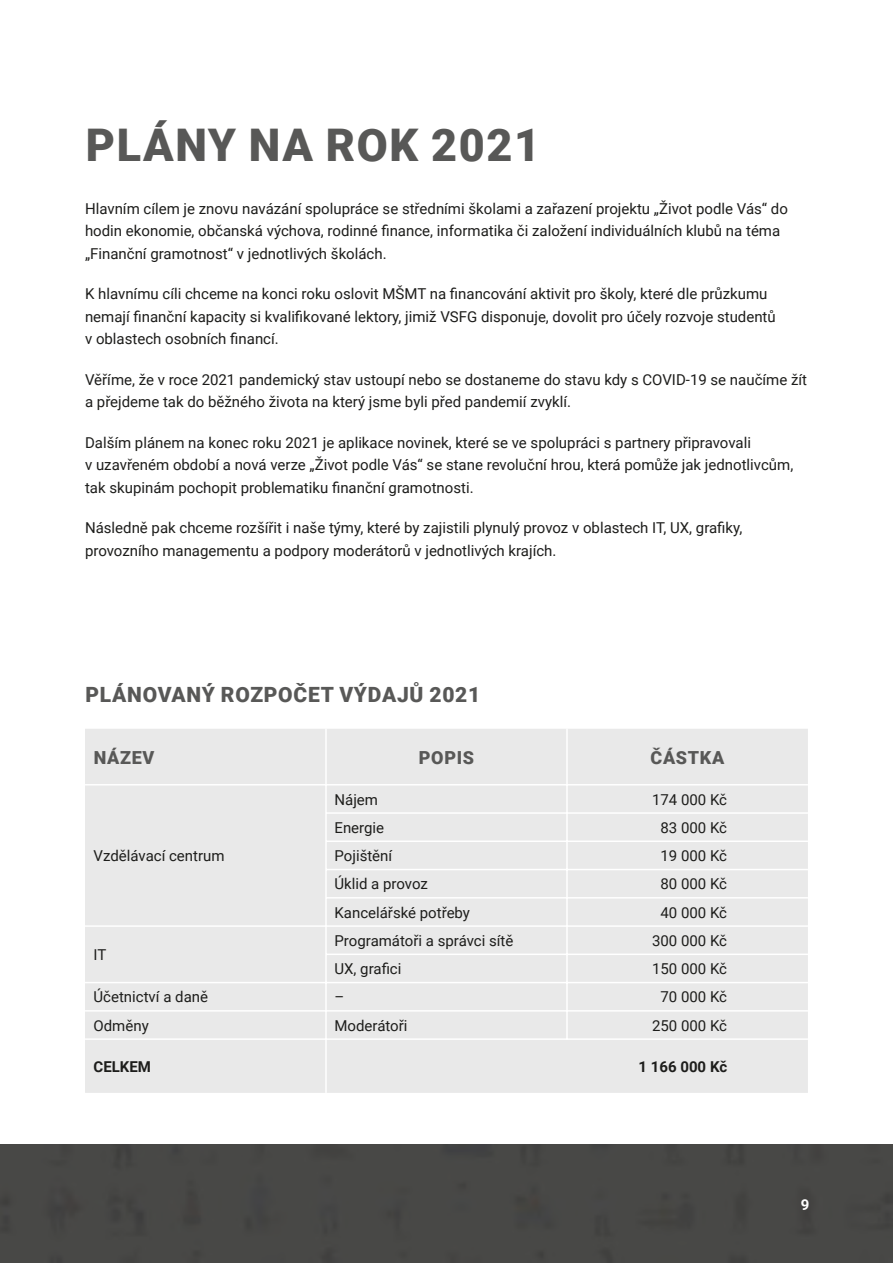
<style>
.page{position:relative;width:893px;height:1263px;background:#fff}
.page>*{position:absolute;margin:0;border:0;box-sizing:border-box;transform-origin:0 0}
.t1{font:900 45px "Roboto";letter-spacing:.035em;color:#585857}
.t2{font:900 21px "Roboto";letter-spacing:.035em;color:#585857}
.t3{font:900 18px "Roboto";letter-spacing:.035em;color:#585857}
.t4{font:15px/22.5px "Roboto";color:#1d1d1b}
.t5{font:700 15px "Roboto";color:#1d1d1b}
.t6{font:700 15px "Roboto";color:#fff}
</style>
<div class="page">
<div style="left:0;top:1145px;width:893px;height:118px;background:#484846"></div>
<div style="left:85px;top:729px;width:723px;height:364px;background:#e9e9e9"></div>
<hr style="left:325px;top:729px;width:2px;height:364px;background:#fff">
<hr style="left:566px;top:729px;width:2px;height:310px;background:#fff">
<hr style="left:85px;top:784px;width:723px;height:1px;background:#fff">
<hr style="left:326px;top:812px;width:482px;height:2px;background:#fff">
<hr style="left:326px;top:840px;width:482px;height:2px;background:#fff">
<hr style="left:326px;top:869px;width:482px;height:1px;background:#fff">
<hr style="left:326px;top:897px;width:482px;height:1px;background:#fff">
<hr style="left:85px;top:925px;width:723px;height:2px;background:#fff">
<hr style="left:326px;top:953px;width:482px;height:2px;background:#fff">
<hr style="left:85px;top:982px;width:723px;height:1px;background:#fff">
<hr style="left:85px;top:1010px;width:723px;height:1px;background:#fff">
<hr style="left:85px;top:1038px;width:723px;height:2px;background:#fff">
<h1 class="t1" style="left:86px;top:128px;width:456px">PLÁNY NA ROK 2021</h1>
<p class="t4" style="left:85px;top:199px;width:704px">Hlavním cílem je znovu navázání spolupráce se středními školami a zařazení projektu „Život podle Vás“ do hodin ekonomie, občanská výchova, rodinné finance, informatika či založení individuálních klubů na téma „Finanční gramotnost“ v jednotlivých školách.</p>
<p class="t4" style="left:85px;top:284px;width:692px">K hlavnímu cíli chceme na konci roku oslovit MŠMT na financování aktivit pro školy, které dle průzkumu nemají finanční kapacity si kvalifikované lektory, jimiž VSFG disponuje, dovolit pro účely rozvoje studentů v oblastech osobních financí.</p>
<p class="t4" style="left:85px;top:370px;width:723px">Věříme, že v roce 2021 pandemický stav ustoupí nebo se dostaneme do stavu kdy s COVID-19 se naučíme žít a přejdeme tak do běžného života na který jsme byli před pandemií zvyklí.</p>
<p class="t4" style="left:85px;top:433px;width:710px">Dalším plánem na konec roku 2021 je aplikace novinek, které se ve spolupráci s partnery připravovali<br>v uzavřeném období a nová verze „Život podle Vás“ se stane revoluční hrou, která pomůže jak jednotlivcům, tak skupinám pochopit problematiku finanční gramotnosti.</p>
<p class="t4" style="left:85px;top:518px;width:659px">Následně pak chceme rozšířit i naše týmy, které by zajistili plynulý provoz v oblastech IT, UX, grafiky, provozního managementu a podpory moderátorů v jednotlivých krajích.</p>
<h2 class="t2" style="left:85px;top:686px;width:396px">PLÁNOVANÝ ROZPOČET VÝDAJŮ 2021</h2>
<p class="t3" style="left:94px;top:750px;width:62px">NÁZEV</p>
<p class="t3" style="left:419px;top:750px;width:57px">POPIS</p>
<p class="t3" style="left:651px;top:750px;width:75px">ČÁSTKA</p>
<p class="t4" style="left:94px;top:846px;width:133px">Vzdělávací centrum</p>
<p class="t4" style="left:94px;top:945px;width:14px">IT</p>
<p class="t4" style="left:334px;top:789px;width:45px">Nájem</p>
<p class="t4" style="left:652px;top:789px;width:77px">174 000 Kč</p>
<p class="t4" style="left:334px;top:818px;width:51px">Energie</p>
<p class="t4" style="left:660px;top:818px;width:68px">83 000 Kč</p>
<p class="t4" style="left:334px;top:846px;width:59px">Pojištění</p>
<p class="t4" style="left:660px;top:846px;width:68px">19 000 Kč</p>
<p class="t4" style="left:334px;top:874px;width:95px">Úklid a provoz</p>
<p class="t4" style="left:660px;top:874px;width:68px">80 000 Kč</p>
<p class="t4" style="left:334px;top:902px;width:137px">Kancelářské potřeby</p>
<p class="t4" style="left:660px;top:902px;width:68px">40 000 Kč</p>
<p class="t4" style="left:334px;top:931px;width:180px">Programátoři a správci sítě</p>
<p class="t4" style="left:652px;top:931px;width:77px">300 000 Kč</p>
<p class="t4" style="left:334px;top:959px;width:68px">UX, grafici</p>
<p class="t4" style="left:652px;top:959px;width:77px">150 000 Kč</p>
<p class="t4" style="left:94px;top:987px;width:116px">Účetnictví a daně</p>
<p class="t4" style="left:334px;top:987px;width:11px">–</p>
<p class="t4" style="left:660px;top:987px;width:68px">70 000 Kč</p>
<p class="t4" style="left:94px;top:1015px;width:57px">Odměny</p>
<p class="t4" style="left:334px;top:1015px;width:75px">Moderátoři</p>
<p class="t4" style="left:652px;top:1015px;width:77px">250 000 Kč</p>
<p class="t5" style="left:94px;top:1060px;width:59px">CELKEM</p>
<p class="t5" style="left:638px;top:1060px;width:90px">1 166 000 Kč</p>
<p class="t6" style="left:801px;top:1199px;width:10px">9</p>
</div>
